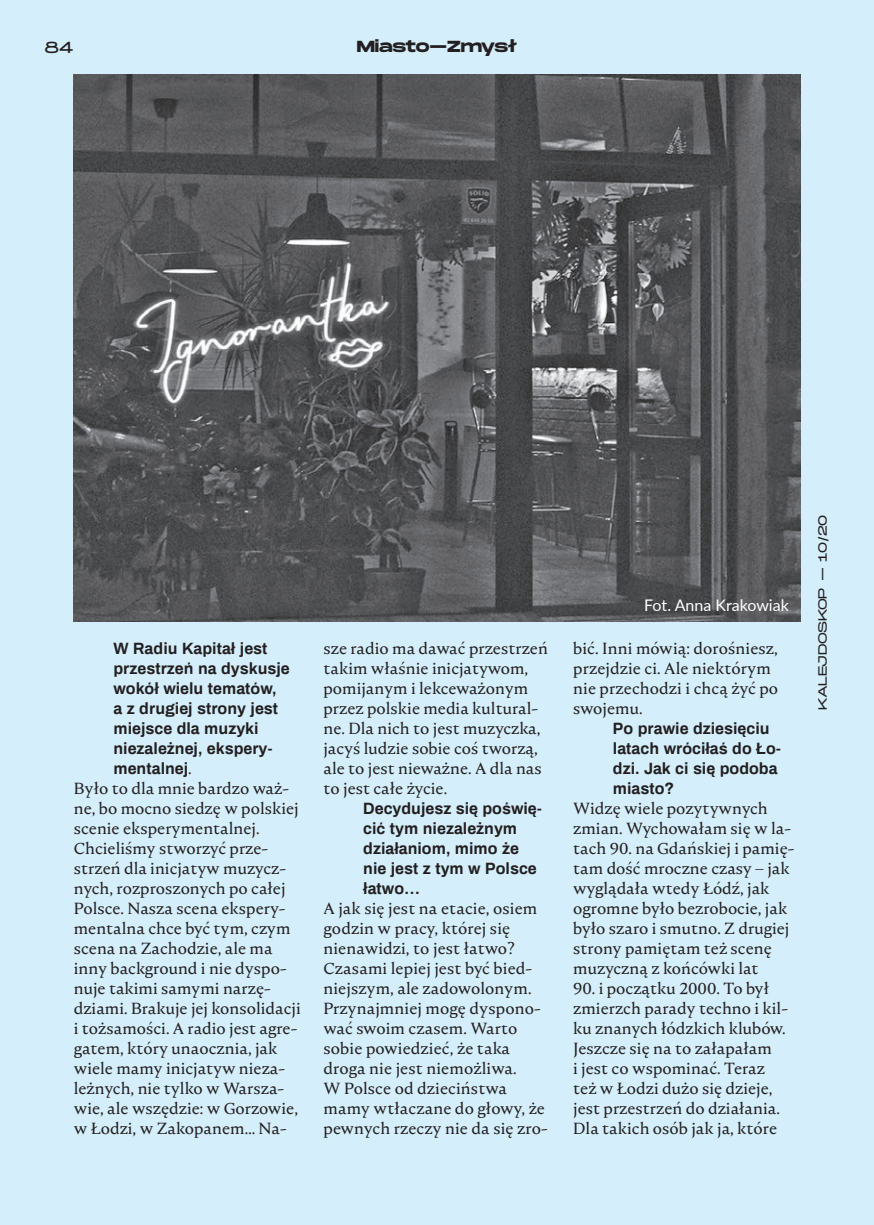
<style>
.page{position:relative;width:874px;height:1225px;background:#fff}
.page>*{position:absolute;margin:0;border:0;box-sizing:border-box;transform-origin:0 0}
.t1{font:16px/20px "Nocturne Serif";color:#231f20}
.t2{font:700 16px/20px "Archivo";color:#231f20}
.t3{font:16px "Lato";color:#fff}
.t4{font:700 16px "Monument Extended";letter-spacing:-.01em;color:#231f20}
.t5{font:200 16px "Monument Extended";color:#231f20}
.t6{font:200 12px "Monument Extended";letter-spacing:-.035em;color:#231f20}
.s1{font-family:"Nocturne Serif";font-weight:400}
</style>
<div class="page">
<div style="left:0;top:0;width:873px;height:1225px;background:#d4effb"></div>
<img style="left:74px;top:74px;width:725px;height:547px">
<p class="t5" style="left:44px;top:35px;width:31px">84</p>
<p class="t4" style="left:356px;top:35px;width:162px">Miasto–Zmysł</p>
<p class="t2" style="left:113px;top:638px;width:178px">W Radiu Kapitał jest przestrzeń na dyskusje wokół wielu tematów,<br>a z drugiej strony jest miejsce dla muzyki niezależnej, ekspery&shy;mentalnej<span class="s1">.</span></p>
<p class="t1" style="left:74px;top:778px;width:228px">Było to dla mnie bardzo waż&shy;ne, bo mocno siedzę w polskiej scenie eksperymentalnej.<br>Chcieliśmy stworzyć prze&shy;strzeń dla inicjatyw muzycz&shy;nych, rozproszonych po całej<br>Polsce. Nasza scena ekspery&shy;mentalna chce być tym, czym scena na Zachodzie, ale ma inny background i nie dyspo&shy;nuje takimi samymi narzę&shy;dziami. Brakuje jej konsolidacji i tożsamości. A radio jest agre&shy;gatem, który unaocznia, jak wiele mamy inicjatyw nieza&shy;leżnych, nie tylko w Warsza&shy;wie, ale wszędzie: w Gorzowie, w Łodzi, w Zakopanem… Na-</p>
<p class="t1" style="left:323px;top:638px;width:226px">sze radio ma dawać przestrzeń takim właśnie inicjatywom, pomijanym i lekceważonym przez polskie media kultural&shy;ne. Dla nich to jest muzyczka, jacyś ludzie sobie coś tworzą, ale to jest nieważne. A dla nas to jest całe życie.</p>
<p class="t2" style="left:363px;top:798px;width:180px">Decydujesz się poświę&shy;cić tym niezależnym działaniom, mimo że nie jest z tym w Polsce łatwo…</p>
<p class="t1" style="left:323px;top:898px;width:225px">A jak się jest na etacie, osiem godzin w pracy, której się nienawidzi, to jest łatwo?<br>Czasami lepiej jest być bied&shy;niejszym, ale zadowolonym.<br>Przynajmniej mogę dyspono&shy;wać swoim czasem. Warto sobie powiedzieć, że taka droga nie jest niemożliwa.<br>W Polsce od dzieciństwa mamy wtłaczane do głowy, że pewnych rzeczy nie da się zro-</p>
<p class="t3" style="left:644px;top:594px;width:146px">Fot. Anna Krakowiak</p>
<p class="t1" style="left:573px;top:638px;width:206px">bić. Inni mówią: dorośniesz, przejdzie ci. Ale niektórym nie przechodzi i chcą żyć po swojemu.</p>
<p class="t2" style="left:612px;top:718px;width:170px">Po prawie dziesięciu latach wróciłaś do Ło&shy;dzi. Jak ci się podoba miasto?</p>
<p class="t1" style="left:573px;top:798px;width:222px">Widzę wiele pozytywnych zmian. Wychowałam się w la&shy;tach 90. na Gdańskiej i pamię&shy;tam dość mroczne czasy – jak wyglądała wtedy Łódź, jak ogromne było bezrobocie, jak było szaro i smutno. Z drugiej strony pamiętam też scenę muzyczną z końcówki lat</p>
<p class="t1" style="left:573px;top:978px;width:216px">90. i początku 2000. To był zmierzch parady techno i kil&shy;ku znanych łódzkich klubów.<br>Jeszcze się na to załapałam<br>i jest co wspominać. Teraz też w Łodzi dużo się dzieje, jest przestrzeń do działania.<br>Dla takich osób jak ja, które</p>
<p class="t6" style="left:813px;top:710px;width:197px;rotate:-90deg">KALEJDOSKOP – 10/20</p>
</div>
